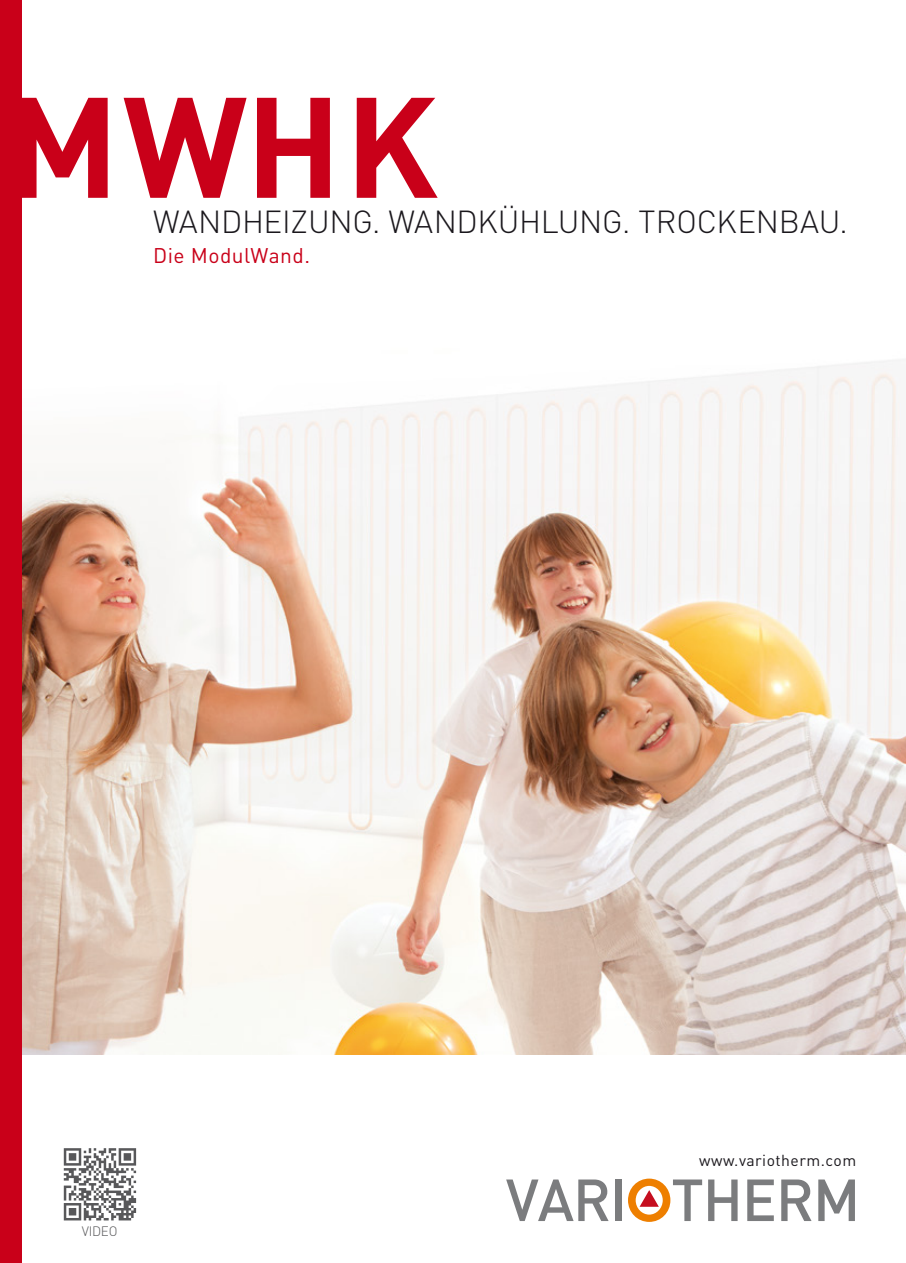
<style>
.page{position:relative;width:906px;height:1263px;background:#fff}
.page>*{position:absolute;margin:0;border:0;box-sizing:border-box;transform-origin:0 0}
.t1{font:300 31.5px "DIN Pro";letter-spacing:-.01em;color:#1a171c}
.t2{font:21px "DIN Pro";letter-spacing:.02em;color:#c90019}
.t3{font:15.75px "DIN Pro";letter-spacing:.03em;color:#1a171c}
.t4{font:300 13.5px "DIN Pro";letter-spacing:-.025em;color:#58585a}
</style>
<div class="page">
<img style="left:21px;top:281px;width:885px;height:773px">
<div style="left:0;top:0;width:21px;height:1263px;background:#c90019"></div>
<svg style="left:506px;top:1179px;width:102px;height:42px"></svg>
<div style="left:615px;top:1179px;width:6px;height:42px;background:#7b7c7e"></div>
<svg style="left:708px;top:1179px;width:29px;height:42px"></svg>
<svg style="left:747px;top:1179px;width:27px;height:42px"></svg>
<svg style="left:781px;top:1179px;width:30px;height:42px"></svg>
<svg style="left:818px;top:1179px;width:37px;height:42px"></svg>
<svg style="left:628px;top:1178px;width:74px;height:44px"></svg>
<svg style="left:64px;top:1148px;width:72px;height:72px"></svg>
<svg style="left:21px;top:98px;width:87px;height:100px"></svg>
<svg style="left:124px;top:98px;width:122px;height:100px"></svg>
<svg style="left:257px;top:98px;width:73px;height:100px"></svg>
<svg style="left:357px;top:98px;width:81px;height:100px"></svg>
<p class="t1" style="left:153px;top:197px;width:696px">WANDHEIZUNG. WANDKÜHLUNG. TROCKENBAU.</p>
<p class="t2" style="left:153px;top:239px;width:158px">Die ModulWand.</p>
<p class="t4" style="left:82px;top:1221px;width:37px">VIDEO</p>
<p class="t3" style="left:699px;top:1148px;width:158px">www.variotherm.com</p>
</div>
